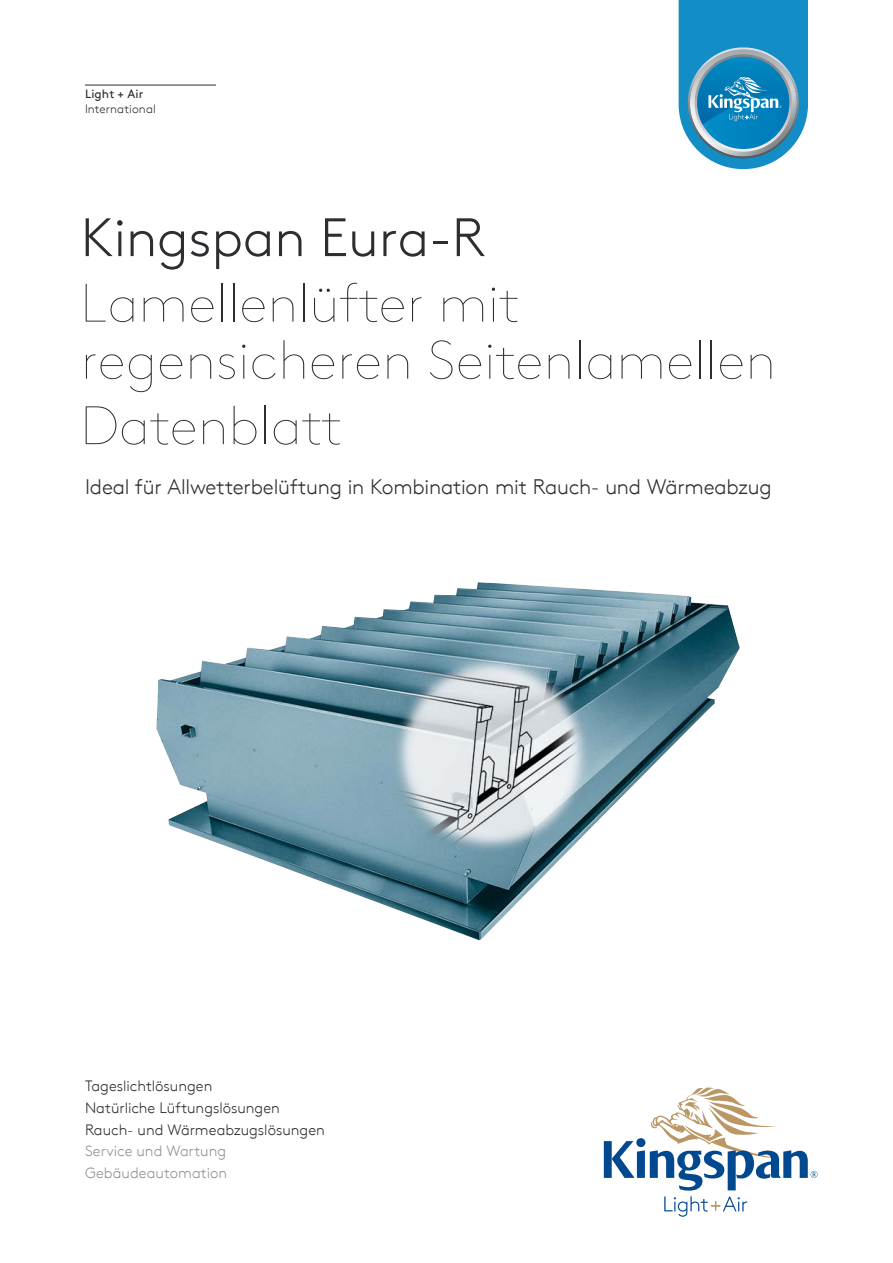
<style>
.page{position:relative;width:893px;height:1263px;background:#fff}
.page>*{position:absolute;margin:0;border:0;box-sizing:border-box;transform-origin:0 0}
.t1{font:100 54px/57px "Kingspan Brown TT";color:#2d2e31}
.t2{font:300 54px "Kingspan Brown TT";color:#2d2e31}
.t3{font:300 21px "Kingspan Brown TT";letter-spacing:-.01em;color:#2d2e31}
.t4{font:300 15px/21.8px "Kingspan Brown TT";letter-spacing:-.005em;color:#2d2e31}
.t5{font:300 15px/21.8px "Kingspan Brown TT";letter-spacing:.005em;color:#939193}
.t6{font:300 12px "Kingspan Brown TT";letter-spacing:.005em;color:#2d2e31}
.t7{font:12px "Kingspan Brown TT";letter-spacing:.005em;color:#2d2e31}
</style>
<div class="page">
<img style="left:156px;top:582px;width:584px;height:358px">
<hr style="left:85px;top:85px;width:131px;height:1px;background:#2d2e31">
<svg style="left:679px;top:0;width:129px;height:169px;background:#3d9ac6"></svg>
<svg style="left:604px;top:1087px;width:213px;height:130px"></svg>
<p class="t7" style="left:85px;top:85px;width:60px">Light + Air</p>
<p class="t6" style="left:85px;top:100px;width:72px">International</p>
<h1 class="t2" style="left:81px;top:198px;width:406px">Kingspan Eura-R</h1>
<h1 class="t1" style="left:81px;top:271px;width:697px">Lamellenlüfter mit regensicheren Seitenlamellen</h1>
<h1 class="t1" style="left:81px;top:393px;width:262px">Datenblatt</h1>
<h2 class="t3" style="left:85px;top:471px;width:688px">Ideal für Allwetterbelüftung in Kombination mit Rauch- und Wärmeabzug</h2>
<p class="t4" style="left:85px;top:1074px;width:241px">Tageslichtlösungen<br>Natürliche Lüftungslösungen<br>Rauch- und Wärmeabzugslösungen</p>
<p class="t5" style="left:85px;top:1139px;width:144px">Service und Wartung<br>Gebäudeautomation</p>
</div>
